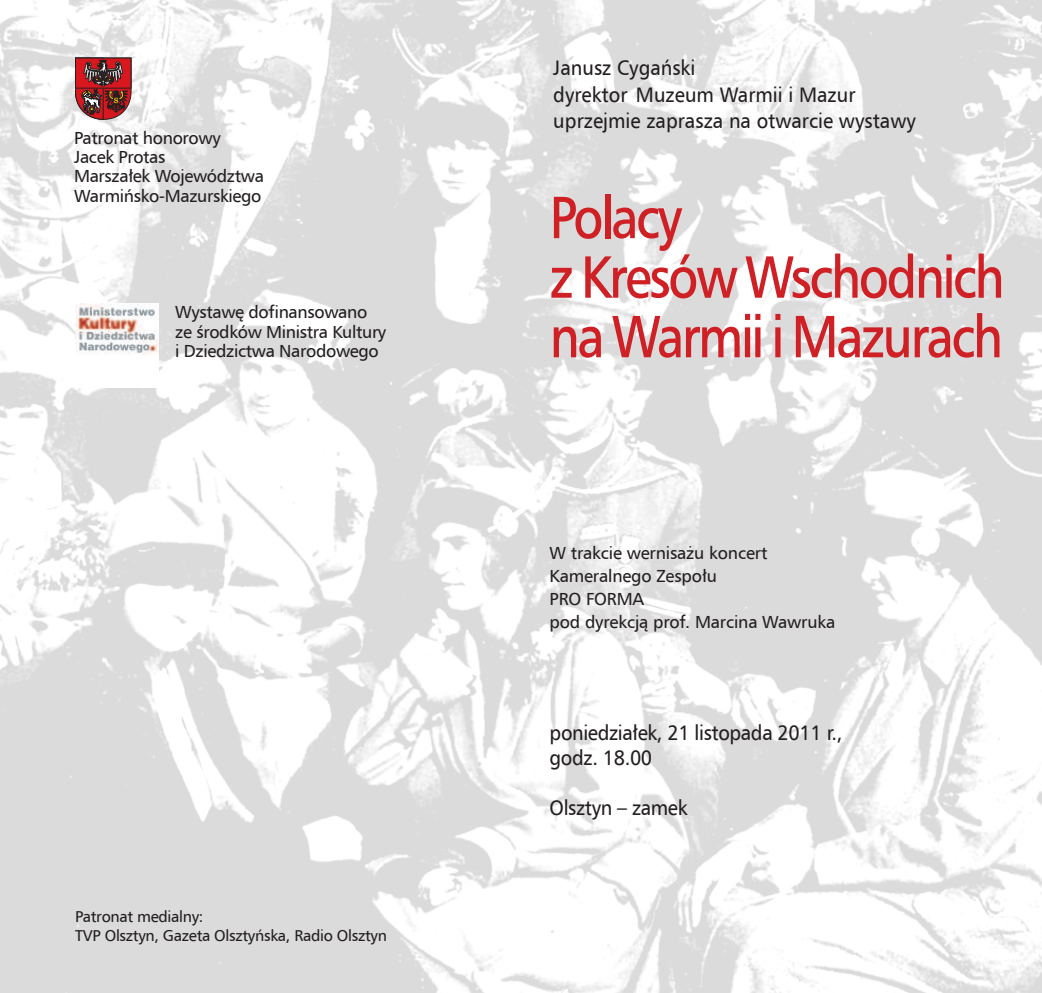
<style>
.page{position:relative;width:1042px;height:993px;background:#fff}
.page>*{position:absolute;margin:0;border:0;box-sizing:border-box;transform-origin:0 0}
.t1{font:59.5px/59.5px "Humnst 777 E Uplus";letter-spacing:-.05em;color:#cf2026;scale:.87 1}
.t2{font:21px/26.2px "Humnst 777 EU";color:#231f20;scale:.94 1}
.t3{font:21px/25.2px "Humnst 777 EU";letter-spacing:-.02em;color:#231f20;scale:.94 1}
.t4{font:17.5px/19.2px "Humnst 777 EU";letter-spacing:-.02em;color:#231f20}
.t5{font:15.75px/18.9px "Humnst 777 EU";letter-spacing:-.02em;color:#231f20}
</style>
<div class="page">
<img style="left:0;top:0;width:1042px;height:992px">
<svg style="left:75px;top:58px;width:56px;height:61px;background:#943a3b"></svg>
<img style="left:75px;top:304px;width:83px;height:83px">
<p class="t4" style="left:74px;top:128px;width:191px">Patronat honorowy<br>Jacek Protas<br>Marszałek Województwa<br>Warmińsko-Mazurskiego</p>
<p class="t4" style="left:175px;top:302px;width:213px">Wystawę dofinansowano ze środków Ministra Kultury i Dziedzictwa Narodowego</p>
<p class="t5" style="left:75px;top:906px;width:313px">Patronat medialny:<br>TVP Olsztyn, Gazeta Olsztyńska, Radio Olsztyn</p>
<p class="t2" style="left:553px;top:54px;width:387px">Janusz Cygański<br>dyrektor Muzeum Warmii i Mazur uprzejmie zaprasza na otwarcie wystawy</p>
<h1 class="t1" style="left:550px;top:186px;width:525px">Polacy<br>z Kresów Wschodnich na Warmii i Mazurach</h1>
<p class="t4" style="left:550px;top:541px;width:287px;line-height:22.8px">W trakcie wernisażu koncert<br>Kameralnego Zespołu<br>PRO FORMA<br>pod dyrekcją prof. Marcina Wawruka</p>
<p class="t3" style="left:549px;top:719px;width:313px">poniedziałek, 21 listopada 2011 r., godz. 18.00</p>
<p class="t3" style="left:549px;top:794px;width:148px">Olsztyn – zamek</p>
</div>
